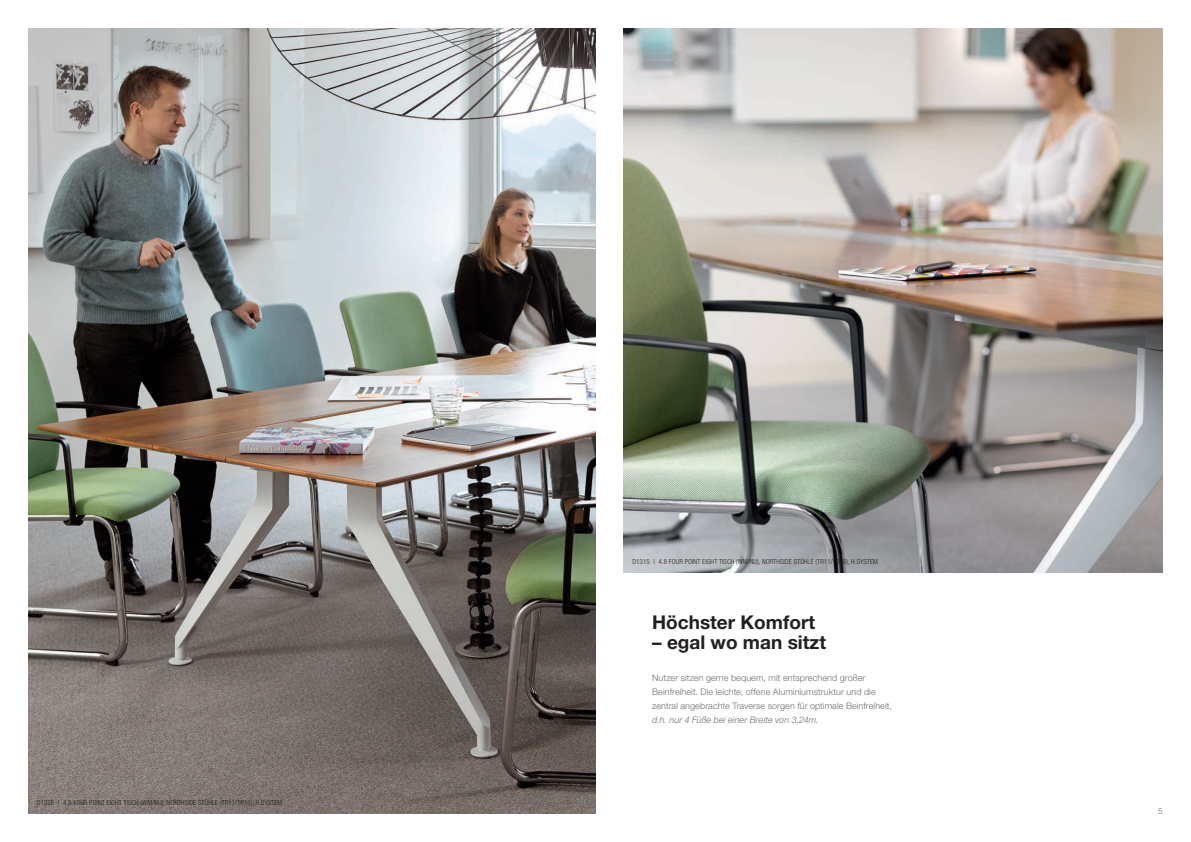
<style>
.page{position:relative;width:1191px;height:842px;background:#fff}
.page>*{position:absolute;margin:0;border:0;box-sizing:border-box;transform-origin:0 0}
.t1{font:700 19px "Helvetica Neue LT Pro";color:#231f20}
.t2{font:300 9px/14px "Helvetica Neue LT Pro";letter-spacing:.01em;color:#6c6d70}
.t3{font:italic 300 9px "Helvetica Neue LT Pro";letter-spacing:.01em;color:#6c6d70}
.t4{font:300 8px "Helvetica Neue LT Pro";color:#6c6d70}
.t5{font:300 condensed 7px "Helvetica Neue LT Pro";letter-spacing:.01em;color:#231f20}
</style>
<div class="page">
<img style="left:28px;top:28px;width:567px;height:786px">
<img style="left:624px;top:28px;width:538px;height:545px">
<p class="t5" style="left:37px;top:799px;width:247px">D1326 | 4.8 FOUR POINT EIGHT TISCH (WM/NU), NORTHSIDE STÜHLE (TR11/TR16), H.SYSTEM</p>
<p class="t5" style="left:632px;top:558px;width:247px">D1315 | 4.8 FOUR POINT EIGHT TISCH (WM/NU), NORTHSIDE STÜHLE (TR11/TR16), H.SYSTEM</p>
<h1 class="t1" style="left:652px;top:610px;width:164px">Höchster Komfort</h1>
<h1 class="t1" style="left:652px;top:630px;width:175px">– egal wo man sitzt</h1>
<p class="t2" style="left:652px;top:670px;width:241px">Nutzer sitzen gerne bequem, mit entsprechend großer<br>Beinfreiheit. Die leichte, offene Aluminiumstruktur und die zentral angebrachte Traverse sorgen für optimale Beinfreiheit,</p>
<p class="t3" style="left:652px;top:714px;width:168px">d.h. nur 4 Füße bei einer Breite von 3,24m.</p>
<p class="t4" style="left:1158px;top:806px;width:6px">5</p>
</div>
